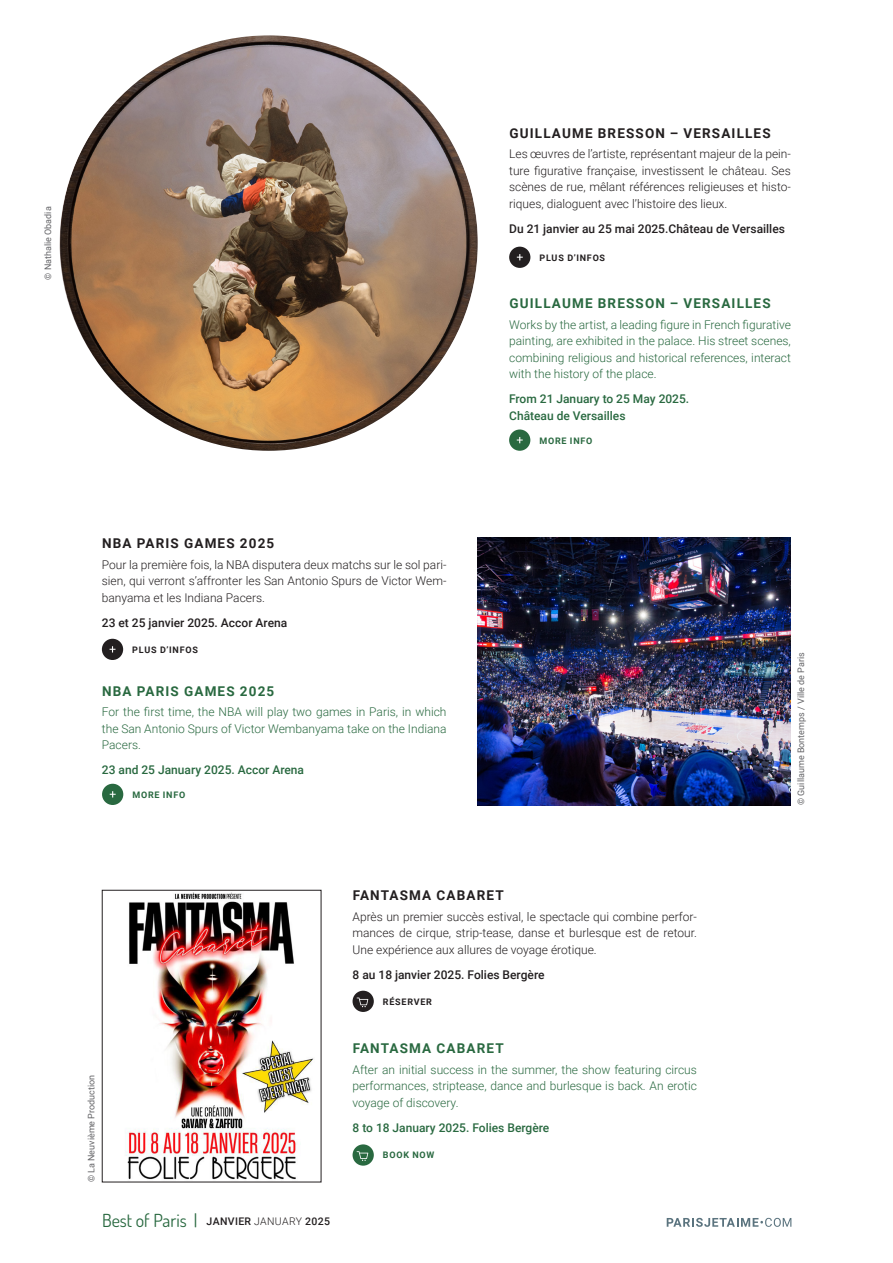
<style>
.page{position:relative;width:893px;height:1263px;background:#fff}
.page>*{position:absolute;margin:0;border:0;box-sizing:border-box;transform-origin:0 0}
.t1{font:18px "Dosis";color:#296940}
.titre_module_FR{font:700 13.5px "Roboto";letter-spacing:.085em;color:#231f20}
.titre_module_EN{font:700 13.5px "Roboto";letter-spacing:.085em;color:#296940}
.texte_courant_FR{font:300 12px/16.5px "Roboto";color:#231f20;text-align:justify}
.texte_courant_EN{font:300 12px/16.5px "Roboto";color:#296940;text-align:justify}
.coordonnées_EN{font:500 12px/16.5px "Roboto";color:#296940}
.coordonnées_FR{font:500 12px "Roboto";color:#231f20}
.crédit_photo{font:9px "Roboto";color:#636366}
.t2{font:700 9px "Roboto";letter-spacing:.085em;color:#231f20}
.t3{font:700 9px "Roboto";letter-spacing:.085em;color:#296940}
.s1{font-family:"Roboto";font-weight:500;font-size:10.5px;color:#231f20}
.s2{font-family:"Roboto";font-weight:300;font-size:10.5px;color:#231f20}
</style>
<div class="page">
<svg style="left:667px;top:1218px;width:124px;height:9px"></svg>
<img style="left:125px;top:892px;width:189px;height:288px">
<div style="left:509px;top:247px;width:21px;height:21px;background:#231f20;border-radius:50%"></div>
<svg style="left:517px;top:254px;width:6px;height:6px"></svg>
<div style="left:509px;top:429px;width:21px;height:22px;background:#296940;border-radius:50%"></div>
<svg style="left:517px;top:437px;width:6px;height:6px"></svg>
<div style="left:102px;top:639px;width:21px;height:21px;background:#231f20;border-radius:50%"></div>
<svg style="left:110px;top:646px;width:5px;height:6px"></svg>
<div style="left:102px;top:784px;width:21px;height:21px;background:#296940;border-radius:50%"></div>
<svg style="left:110px;top:791px;width:6px;height:6px"></svg>
<img style="left:60px;top:35px;width:418px;height:416px">
<div style="left:353px;top:991px;width:21px;height:21px;background:#231f20;border-radius:50%"></div>
<svg style="left:357px;top:997px;width:11px;height:10px"></svg>
<div style="left:353px;top:1144px;width:21px;height:22px;background:#296940;border-radius:50%"></div>
<svg style="left:357px;top:1151px;width:11px;height:10px"></svg>
<img style="left:478px;top:538px;width:313px;height:267px">
<p class="crédit_photo" style="left:42px;top:280px;width:75px;rotate:-90deg">© Nathalie Obadia</p>
<p class="titre_module_FR" style="left:509px;top:123px;width:263px">GUILLAUME BRESSON – VERSAILLES</p>
<p class="texte_courant_FR" style="left:509px;top:145px;width:283px">Les œuvres de l’artiste, représentant majeur de la pein&shy;ture figurative française, investissent le château. Ses scènes de rue, mêlant références religieuses et histo&shy;riques, dialoguent avec l’histoire des lieux.</p>
<p class="coordonnées_FR" style="left:509px;top:220px;width:277px">Du 21 janvier au 25 mai 2025.Château de Versailles</p>
<p class="t2" style="left:539px;top:251px;width:67px">PLUS D’INFOS</p>
<p class="titre_module_EN" style="left:509px;top:294px;width:263px">GUILLAUME BRESSON – VERSAILLES</p>
<p class="texte_courant_EN" style="left:509px;top:316px;width:283px">Works by the artist, a leading figure in French figurative painting, are exhibited in the palace. His street scenes, combining religious and historical references, interact with the history of the place.</p>
<p class="coordonnées_EN" style="left:509px;top:390px;width:182px">From 21 January to 25 May 2025.<br>Château de Versailles</p>
<p class="t3" style="left:539px;top:434px;width:54px">MORE INFO</p>
<p class="titre_module_FR" style="left:102px;top:534px;width:174px">NBA PARIS GAMES 2025</p>
<p class="texte_courant_FR" style="left:102px;top:556px;width:346px">Pour la première fois, la NBA disputera deux matchs sur le sol pari&shy;sien, qui verront s’affronter les San Antonio Spurs de Victor Wem&shy;banyama et les Indiana Pacers.</p>
<p class="coordonnées_FR" style="left:102px;top:614px;width:187px">23 et 25 janvier 2025. Accor Arena</p>
<p class="t2" style="left:132px;top:643px;width:67px">PLUS D’INFOS</p>
<p class="titre_module_EN" style="left:102px;top:681px;width:174px">NBA PARIS GAMES 2025</p>
<p class="texte_courant_EN" style="left:102px;top:703px;width:346px">For the first time, the NBA will play two games in Paris, in which the San Antonio Spurs of Victor Wembanyama take on the Indiana Pacers.</p>
<p class="coordonnées_EN" style="left:102px;top:761px;width:204px">23 and 25 January 2025. Accor Arena</p>
<p class="t3" style="left:132px;top:788px;width:54px">MORE INFO</p>
<p class="titre_module_FR" style="left:353px;top:886px;width:152px">FANTASMA CABARET</p>
<p class="texte_courant_FR" style="left:353px;top:908px;width:346px">Après un premier succès estival, le spectacle qui combine perfor&shy;mances de cirque, strip-tease, danse et burlesque est de retour.<br>Une expérience aux allures de voyage érotique.</p>
<p class="coordonnées_FR" style="left:353px;top:966px;width:193px">8 au 18 janvier 2025. Folies Bergère</p>
<p class="crédit_photo" style="left:85px;top:1182px;width:109px;rotate:-90deg">© La Neuvième Production</p>
<h1 class="t1" style="left:102px;top:1207px;width:229px">Best of Paris | <span class="s1">JANVIER</span> <span class="s2">JANUARY</span> <span class="s1">2025</span></h1>
<p class="t2" style="left:383px;top:995px;width:51px">RÉSERVER</p>
<p class="titre_module_EN" style="left:353px;top:1039px;width:152px">FANTASMA CABARET</p>
<p class="texte_courant_EN" style="left:353px;top:1061px;width:346px">After an initial success in the summer, the show featuring circus performances, striptease, dance and burlesque is back. An erotic voyage of discovery.</p>
<p class="coordonnées_EN" style="left:353px;top:1119px;width:198px">8 to 18 January 2025. Folies Bergère</p>
<p class="t3" style="left:383px;top:1149px;width:53px">BOOK NOW</p>
<p class="crédit_photo" style="left:794px;top:805px;width:154px;rotate:-90deg">© Guillaume Bontemps / Ville de Paris</p>
</div>
